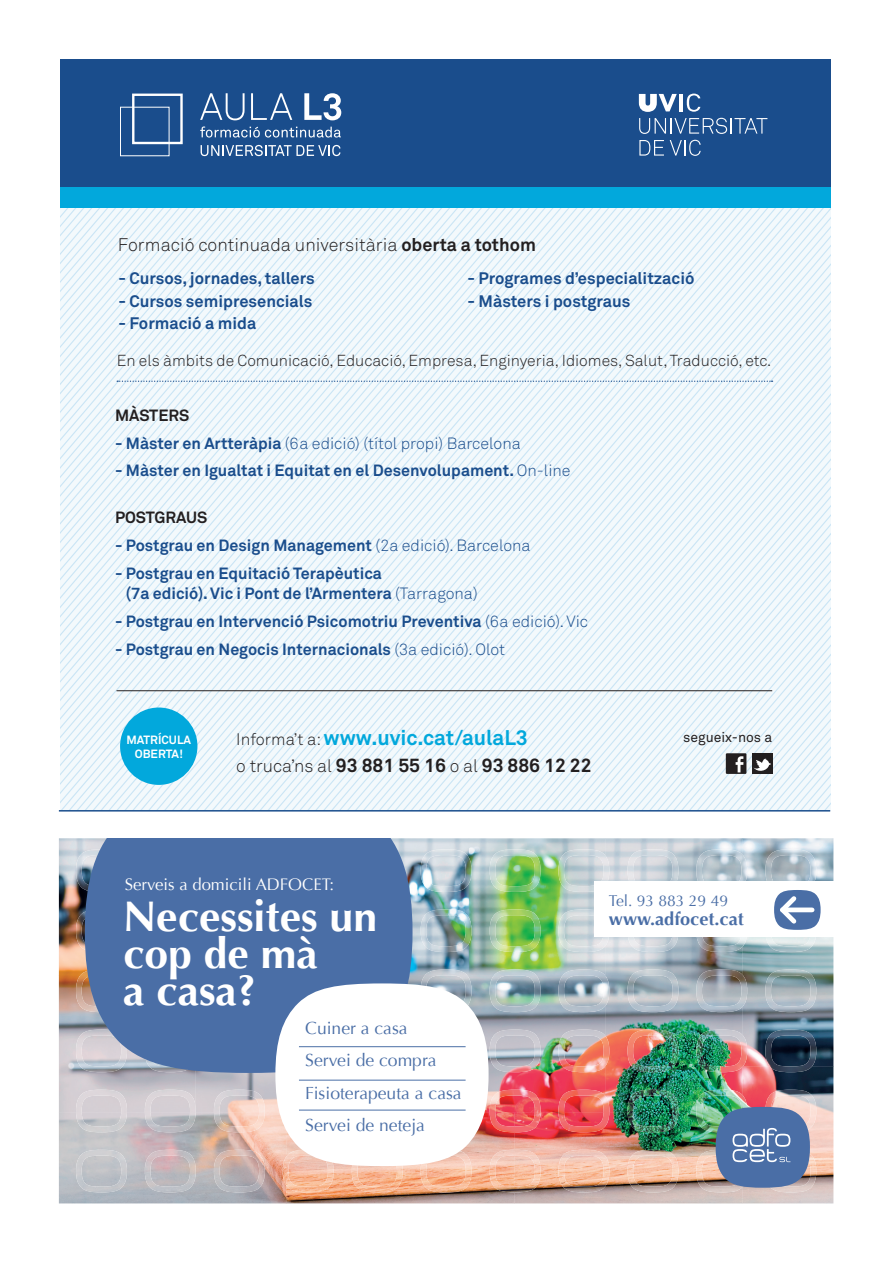
<style>
.page{position:relative;width:893px;height:1263px;background:#fff}
.page>*{position:absolute;margin:0;border:0;box-sizing:border-box;transform-origin:0 0}
.t1{font:700 42.75px/37px "Optima";color:#fff}
.t2{font:700 21px "Akkurat";color:#02a8dc}
.t3{font:700 19.05px "Akkurat";color:#231f20}
.t4{font:700 18.15px "Optima";color:#4a6ea6}
.t5{font:300 18px "Akkurat";color:#231f20}
.t6{font:17.55px/32.1px "Optima";color:#4a6ea6}
.t7{font:16.65px "Optima";color:#fff}
.t8{font:700 16.5px "Akkurat";color:#1a4d8c}
.t9{font:700 16.2px/20.1px "Akkurat";color:#1a4d8c}
.t10{font:300 16.2px "Akkurat";color:#1a4d8c}
.t11{font:700 16.2px "Akkurat";color:#231f20}
.t12{font:300 15.75px "Akkurat";color:#231f20}
.t13{font:15.6px "Optima";color:#4a6ea6}
.t14{font:13.95px "Akkurat";color:#231f20}
.t15{font:700 11.85px "Akkurat";color:#fff}
.s1{font-weight:700}
.s2{font-weight:300}
.s3{font-weight:300;font-size:16.5px;color:#231f20}
.s4{font-weight:300;font-size:17.7px}
</style>
<div class="page">
<img style="left:59px;top:838px;width:774px;height:365px">
<img style="left:76px;top:849px;width:9px;height:43px">
<img style="left:76px;top:909px;width:9px;height:43px">
<img style="left:76px;top:969px;width:9px;height:43px">
<img style="left:76px;top:1029px;width:9px;height:43px">
<img style="left:421px;top:849px;width:50px;height:43px">
<img style="left:490px;top:849px;width:51px;height:43px">
<img style="left:558px;top:849px;width:51px;height:43px">
<img style="left:627px;top:849px;width:51px;height:32px">
<img style="left:421px;top:909px;width:50px;height:43px">
<img style="left:490px;top:909px;width:51px;height:43px">
<img style="left:558px;top:909px;width:51px;height:43px">
<img style="left:627px;top:937px;width:51px;height:15px">
<img style="left:421px;top:969px;width:50px;height:14px">
<img style="left:490px;top:969px;width:51px;height:43px">
<img style="left:558px;top:969px;width:51px;height:43px">
<img style="left:627px;top:969px;width:51px;height:43px">
<img style="left:490px;top:1029px;width:51px;height:43px">
<img style="left:558px;top:1029px;width:51px;height:43px">
<img style="left:627px;top:1029px;width:51px;height:43px">
<img style="left:696px;top:849px;width:51px;height:32px">
<img style="left:765px;top:849px;width:51px;height:32px">
<img style="left:696px;top:937px;width:51px;height:15px">
<img style="left:765px;top:937px;width:51px;height:15px">
<img style="left:696px;top:969px;width:51px;height:43px">
<img style="left:765px;top:969px;width:51px;height:43px">
<img style="left:696px;top:1029px;width:51px;height:43px">
<img style="left:765px;top:1029px;width:51px;height:43px">
<img style="left:76px;top:1090px;width:51px;height:42px">
<img style="left:145px;top:1090px;width:51px;height:42px">
<img style="left:214px;top:1090px;width:51px;height:42px">
<img style="left:76px;top:1150px;width:51px;height:42px">
<img style="left:145px;top:1150px;width:51px;height:42px">
<img style="left:214px;top:1150px;width:51px;height:42px">
<img style="left:283px;top:1166px;width:51px;height:26px">
<img style="left:352px;top:1166px;width:51px;height:26px">
<img style="left:490px;top:1090px;width:51px;height:42px">
<img style="left:558px;top:1090px;width:51px;height:42px">
<img style="left:627px;top:1090px;width:51px;height:42px">
<img style="left:421px;top:1166px;width:50px;height:26px">
<img style="left:490px;top:1150px;width:51px;height:42px">
<img style="left:558px;top:1150px;width:51px;height:42px">
<img style="left:627px;top:1150px;width:51px;height:42px">
<img style="left:696px;top:1090px;width:51px;height:42px">
<img style="left:765px;top:1090px;width:51px;height:42px">
<img style="left:696px;top:1150px;width:51px;height:42px">
<img style="left:765px;top:1150px;width:51px;height:42px">
<svg style="left:716px;top:1107px;width:94px;height:81px"></svg>
<div style="left:85px;top:838px;width:327px;height:235px;background:#4a6ea6"></div>
<svg style="left:275px;top:983px;width:214px;height:183px"></svg>
<hr style="left:299px;top:1046px;width:167px;height:1px;background:#4a6ea6">
<hr style="left:299px;top:1080px;width:167px;height:1px;background:#4a6ea6">
<hr style="left:299px;top:1110px;width:167px;height:1px;background:#4a6ea6">
<div style="left:594px;top:881px;width:239px;height:56px;background:#fff"></div>
<svg style="left:774px;top:890px;width:47px;height:40px"></svg>
<div style="left:783px;top:907px;width:29px;height:5px;background:#fff"></div>
<div style="left:60px;top:60px;width:770px;height:130px;background:#1a4d8c"></div>
<svg style="left:200px;top:93px;width:45px;height:27px"></svg>
<svg style="left:251px;top:93px;width:41px;height:27px"></svg>
<svg style="left:304px;top:93px;width:37px;height:27px"></svg>
<svg style="left:200px;top:126px;width:141px;height:12px"></svg>
<svg style="left:201px;top:145px;width:139px;height:11px"></svg>
<div style="left:132px;top:94px;width:51px;height:50px;border:2px solid #fff"></div>
<div style="left:120px;top:107px;width:49px;height:49px;border:1px solid #fff"></div>
<hr style="left:680px;top:94px;width:3px;height:17px;background:#fff">
<svg style="left:687px;top:94px;width:13px;height:18px"></svg>
<svg style="left:639px;top:94px;width:38px;height:18px"></svg>
<svg style="left:639px;top:140px;width:25px;height:16px"></svg>
<svg style="left:670px;top:140px;width:31px;height:16px"></svg>
<svg style="left:639px;top:118px;width:128px;height:16px"></svg>
<div style="left:60px;top:187px;width:770px;height:21px;background:#02a8dc"></div>
<svg style="left:117px;top:208px;width:713px;height:602px"></svg>
<hr style="left:59px;top:810px;width:771px;height:1px;background:#1a4d8c">
<p class="t5" style="left:118px;top:234px;width:419px">Formació continuada universitària <span class="s1">oberta a tothom</span></p>
<p class="t8" style="left:118px;top:268px;width:198px">- Cursos, jornades, tallers</p>
<p class="t8" style="left:118px;top:291px;width:196px">- Cursos semipresencials</p>
<p class="t8" style="left:118px;top:313px;width:139px">- Formació a mida</p>
<p class="t8" style="left:467px;top:268px;width:228px">- Programes d’especialització</p>
<p class="t8" style="left:467px;top:291px;width:164px">- Màsters i postgraus</p>
<p class="t12" style="left:117px;top:350px;width:656px">En els àmbits de Comunicació, Educació, Empresa, Enginyeria, Idiomes, Salut, Traducció, etc.</p>
<p class="t11" style="left:115px;top:406px;width:76px">MÀSTERS</p>
<p class="t10" style="left:115px;top:433px;width:407px"><span class="s1">- Màster en Artteràpia</span> (6a edició) (títol propi) Barcelona</p>
<p class="t9" style="left:115px;top:460px;width:457px">- Màster en Igualtat i Equitat en el Desenvolupament. <span class="s2">On-line</span></p>
<p class="t11" style="left:115px;top:507px;width:94px">POSTGRAUS</p>
<p class="t9" style="left:115px;top:535px;width:417px">- Postgrau en Design Management <span class="s2">(2a edició). Barcelona</span></p>
<p class="t9" style="left:126px;top:563px;width:353px;text-indent:-11px">- Postgrau en Equitació Terapèutica<br>(7a edició). Vic i Pont de l’Armentera <span class="s2">(Tarragona)</span></p>
<p class="t9" style="left:115px;top:611px;width:475px">- Postgrau en Intervenció Psicomotriu Preventiva <span class="s2">(6a edició). Vic</span></p>
<p class="t9" style="left:115px;top:639px;width:392px">- Postgrau en Negocis Internacionals <span class="s2">(3a edició). Olot</span></p>
<p class="t15" style="left:126px;top:732px;width:66px">MATRÍCULA</p>
<p class="t15" style="left:135px;top:746px;width:50px">OBERTA!</p>
<p class="t2" style="left:236px;top:724px;width:293px"><span class="s3">Informa’t a:</span> www.uvic.cat/aulaL3</p>
<p class="t3" style="left:236px;top:753px;width:357px"><span class="s4">o truca’ns al</span> 93 881 55 16 <span class="s4">o al</span> 93 886 12 22</p>
<p class="t14" style="left:683px;top:729px;width:90px">segueix-nos a</p>
<p class="t7" style="left:125px;top:874px;width:211px">Serveis a domicili ADFOCET:</p>
<p class="t1" style="left:123px;top:899px;width:256px">Necessites un cop de mà<br>a casa?</p>
<p class="t6" style="left:305px;top:1012px;width:158px">Cuiner a casa<br>Servei de compra<br>Fisioterapeuta a casa<br>Servei de neteja</p>
<p class="t13" style="left:609px;top:892px;width:121px">Tel. 93 883 29 49</p>
<p class="t4" style="left:609px;top:908px;width:136px">www.adfocet.cat</p>
</div>
